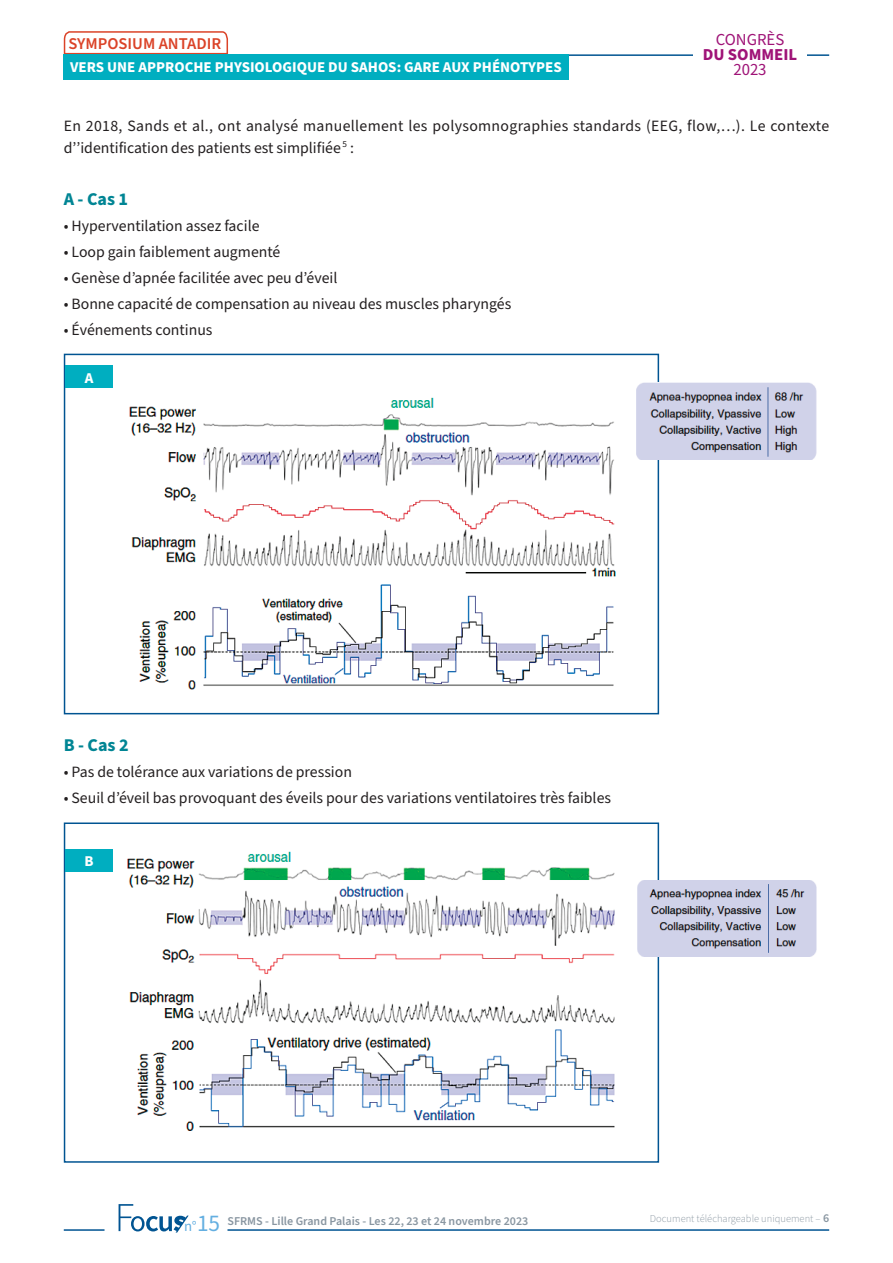
<style>
.page{position:relative;width:893px;height:1263px;background:#fff}
.page>*{position:absolute;margin:0;border:0;box-sizing:border-box;transform-origin:0 0}
.t1{font:700 18px "Source Sans Pro";color:#008594}
.t2{font:16.65px "Source Sans Pro";color:#9f1377}
.t3{font:700 16.65px "Source Sans Pro";color:#9f1377}
.t4{font:600 16.5px "Source Sans Pro";color:#db4328}
.t5{font:15.75px "Source Sans Pro";color:#231f20}
.t6{font:15.75px/21.8px "Source Sans Pro";letter-spacing:.02em;color:#231f20}
.t7{font:700 15px "Source Sans Pro";color:#fff}
.t8{font:600 12px "Source Sans Pro";color:#8996a1}
.t9{font:300 10.5px "Source Sans Pro";color:#8996a1}
.s1{font-weight:400;font-size:14.7px;color:#64afe1}
.s2{font-weight:400;font-size:23.25px;color:#64afe1}
.s3{font-weight:600;font-size:12px}
</style>
<div class="page">
<div style="left:64px;top:354px;width:595px;height:360px;border:2px solid #005492"></div>
<hr style="left:227px;top:1229px;width:602px;height:2px;background:#005492">
<hr style="left:64px;top:1229px;width:41px;height:2px;background:#005492">
<svg style="left:119px;top:1204px;width:70px;height:28px"></svg>
<hr style="left:64px;top:54px;width:765px;height:2px;background:#005492">
<div style="left:693px;top:28px;width:114px;height:53px;background:#fff"></div>
<svg style="left:63px;top:31px;width:165px;height:24px"></svg>
<div style="left:64px;top:54px;width:505px;height:26px;background:#00aec0"></div>
<div style="left:64px;top:822px;width:595px;height:341px;border:2px solid #005492"></div>
<img style="left:72px;top:365px;width:544px;height:325px">
<img style="left:636px;top:383px;width:181px;height:76px">
<img style="left:637px;top:880px;width:180px;height:77px">
<div style="left:65px;top:366px;width:48px;height:22px;background:#00aec0"></div>
<img style="left:127px;top:851px;width:488px;height:280px">
<div style="left:65px;top:849px;width:48px;height:23px;background:#00aec0"></div>
<p class="t4" style="left:68px;top:32px;width:154px">SYMPOSIUM ANTADIR</p>
<p class="t7" style="left:70px;top:57px;width:493px">VERS UNE APPROCHE PHYSIOLOGIQUE DU SAHOS: GARE AUX PHÉNOTYPES</p>
<p class="t2" style="left:716px;top:28px;width:70px">CONGRÈS</p>
<p class="t3" style="left:703px;top:43px;width:96px">DU SOMMEIL</p>
<p class="t2" style="left:733px;top:58px;width:35px">2023</p>
<p class="t6" style="left:64px;top:115px;width:767px">En 2018, Sands et al., ont analysé manuellement les polysomnographies standards (EEG, flow,…). Le contexte d’’identification des patients est simplifiée <sup>5</sup> :</p>
<p class="t1" style="left:64px;top:186px;width:66px">A - Cas 1</p>
<p class="t5" style="left:64px;top:215px;width:197px">• Hyperventilation assez facile</p>
<p class="t5" style="left:64px;top:241px;width:218px">• Loop gain faiblement augmenté</p>
<p class="t5" style="left:64px;top:267px;width:275px">• Genèse d’apnée facilitée avec peu d’éveil</p>
<p class="t5" style="left:64px;top:293px;width:449px">• Bonne capacité de compensation au niveau des muscles pharyngés</p>
<p class="t5" style="left:64px;top:319px;width:150px">• Événements continus</p>
<p class="t7" style="left:85px;top:367px;width:10px">A</p>
<p class="t1" style="left:64px;top:733px;width:66px">B - Cas 2</p>
<p class="t5" style="left:64px;top:761px;width:290px">• Pas de tolérance aux variations de pression</p>
<p class="t5" style="left:64px;top:787px;width:549px">• Seuil d’éveil bas provoquant des éveils pour des variations ventilatoires très faibles</p>
<p class="t7" style="left:85px;top:851px;width:11px">B</p>
<p class="t8" style="left:184px;top:1212px;width:346px"><span class="s1">n°</span><span class="s2">15</span> SFRMS - Lille Grand Palais - Les 22, 23 et 24 novembre 2023</p>
<p class="t9" style="left:650px;top:1212px;width:181px">Document téléchargeable uniquement – <span class="s3">6</span></p>
</div>
